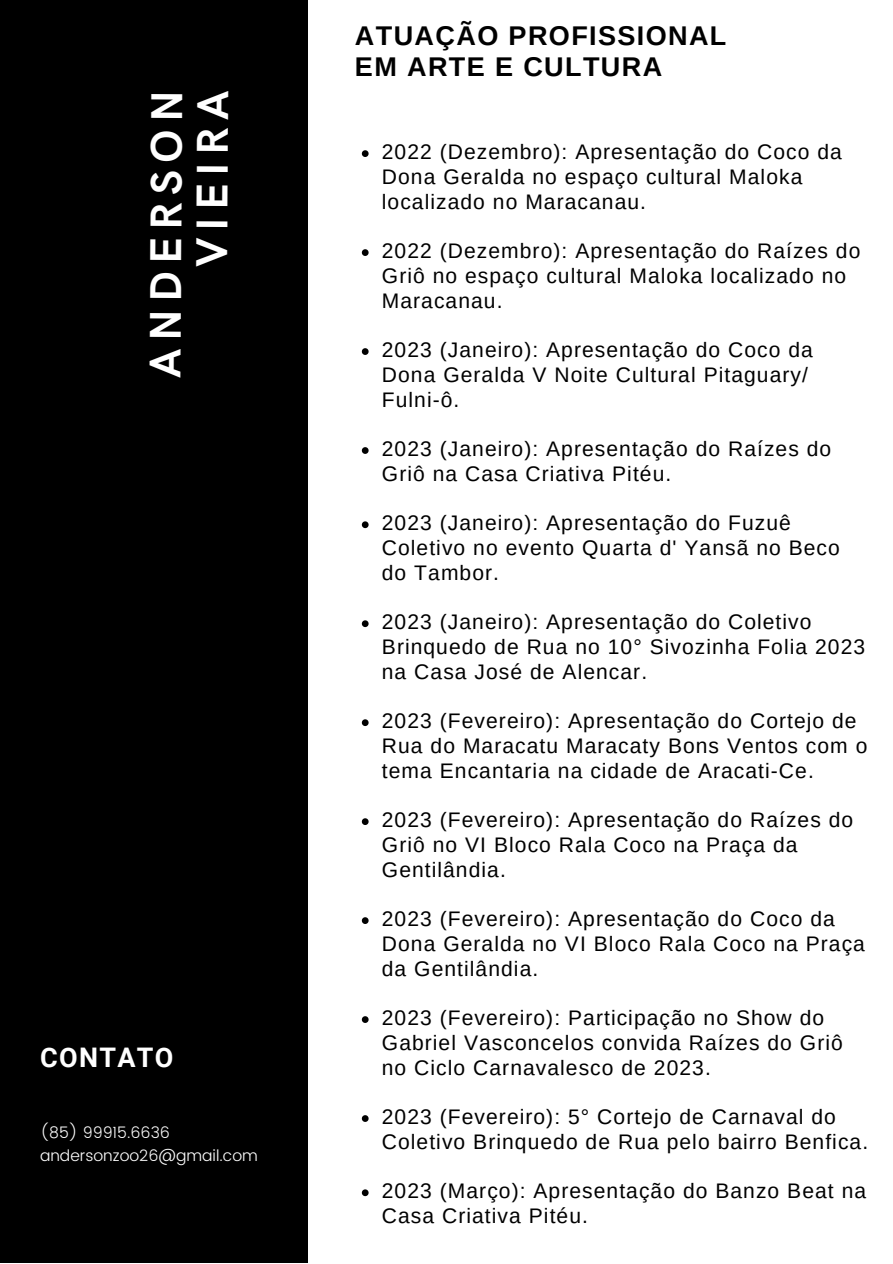
<style>
.page{position:relative;width:893px;height:1264px;background:#fff}
.page>*{position:absolute;margin:0;border:0;box-sizing:border-box;transform-origin:0 0}
.t1{font:700 44.7px/46.2px "HK Grotesk";letter-spacing:.155em;color:#fff;text-align:right}
.t2{font:700 27px/31.5px "Arimo";letter-spacing:.05em;color:#000}
.t3{font:700 27px "Roboto";letter-spacing:.05em;color:#fff}
.t4{font:21px/24.8px "Arimo";letter-spacing:.05em;color:#000}
.t5{font:300 15.6px/23px "Poppins";color:#fff}
</style>
<div class="page">
<div style="left:0;top:0;width:308px;height:1262px;background:#000"></div>
<svg style="left:362px;top:150px;width:6px;height:7px"></svg>
<svg style="left:362px;top:249px;width:6px;height:7px"></svg>
<svg style="left:362px;top:348px;width:6px;height:7px"></svg>
<svg style="left:362px;top:447px;width:6px;height:7px"></svg>
<svg style="left:362px;top:521px;width:6px;height:7px"></svg>
<svg style="left:362px;top:620px;width:6px;height:7px"></svg>
<svg style="left:362px;top:719px;width:6px;height:7px"></svg>
<svg style="left:362px;top:818px;width:6px;height:7px"></svg>
<svg style="left:362px;top:917px;width:6px;height:7px"></svg>
<svg style="left:362px;top:1016px;width:6px;height:6px"></svg>
<svg style="left:362px;top:1115px;width:6px;height:6px"></svg>
<svg style="left:362px;top:1189px;width:6px;height:7px"></svg>
<h1 class="t1" style="left:145px;top:377px;width:289px;rotate:-90deg">ANDERSON<br>VIEIRA</h1>
<p class="t3" style="left:40px;top:1041px;width:135px">CONTATO</p>
<p class="t5" style="left:40px;top:1120px;width:219px">(85) 99915.6636 andersonzoo26@gmail.com</p>
<p class="t2" style="left:355px;top:19px;width:373px">ATUAÇÃO PROFISSIONAL<br>EM ARTE E CULTURA</p>
<p class="t4" style="left:382px;top:140px;width:461px">2022 (Dezembro): Apresentação do Coco da<br>Dona Geralda no espaço cultural Maloka localizado no Maracanau.</p>
<p class="t4" style="left:382px;top:238px;width:480px">2022 (Dezembro): Apresentação do Raízes do<br>Griô no espaço cultural Maloka localizado no<br>Maracanau.</p>
<p class="t4" style="left:382px;top:337px;width:432px">2023 (Janeiro): Apresentação do Coco da<br>Dona Geralda V Noite Cultural Pitaguary/<br>Fulni-ô.</p>
<p class="t4" style="left:382px;top:436px;width:451px">2023 (Janeiro): Apresentação do Raízes do<br>Griô na Casa Criativa Pitéu.</p>
<p class="t4" style="left:382px;top:510px;width:459px">2023 (Janeiro): Apresentação do Fuzuê<br>Coletivo no evento Quarta d' Yansã no Beco do Tambor.</p>
<p class="t4" style="left:382px;top:609px;width:484px">2023 (Janeiro): Apresentação do Coletivo<br>Brinquedo de Rua no 10° Sivozinha Folia 2023 na Casa José de Alencar.</p>
<p class="t4" style="left:382px;top:708px;width:487px">2023 (Fevereiro): Apresentação do Cortejo de<br>Rua do Maracatu Maracaty Bons Ventos com o tema Encantaria na cidade de Aracati-Ce.</p>
<p class="t4" style="left:382px;top:807px;width:473px">2023 (Fevereiro): Apresentação do Raízes do<br>Griô no VI Bloco Rala Coco na Praça da<br>Gentilândia.</p>
<p class="t4" style="left:382px;top:906px;width:484px">2023 (Fevereiro): Apresentação do Coco da<br>Dona Geralda no VI Bloco Rala Coco na Praça da Gentilândia.</p>
<p class="t4" style="left:382px;top:1005px;width:462px">2023 (Fevereiro): Participação no Show do<br>Gabriel Vasconcelos convida Raízes do Griô no Ciclo Carnavalesco de 2023.</p>
<p class="t4" style="left:382px;top:1104px;width:487px">2023 (Fevereiro): 5° Cortejo de Carnaval do<br>Coletivo Brinquedo de Rua pelo bairro Benfica.</p>
<p class="t4" style="left:382px;top:1178px;width:485px">2023 (Março): Apresentação do Banzo Beat na<br>Casa Criativa Pitéu.</p>
</div>
